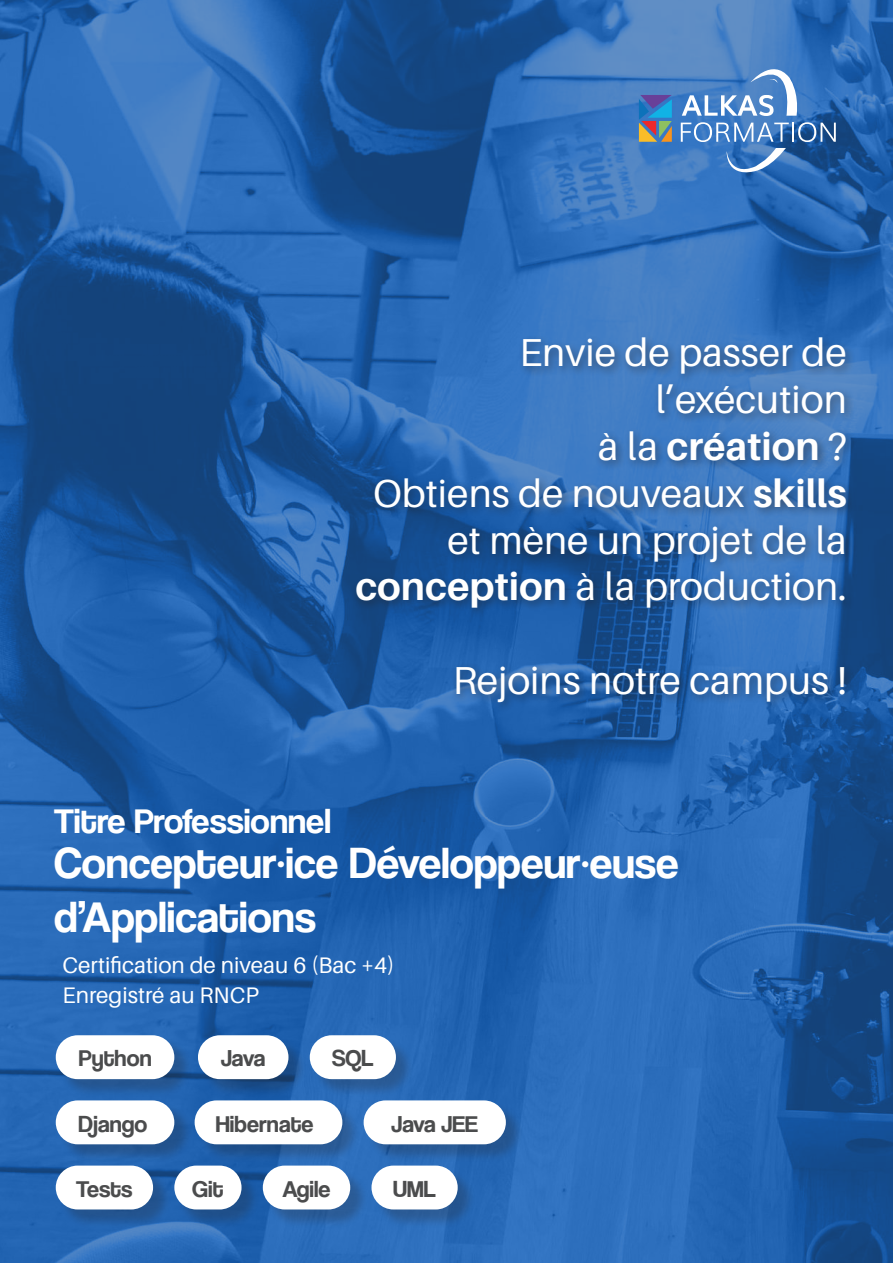
<style>
.page{position:relative;width:893px;height:1263px;background:#fff}
.page>*{position:absolute;margin:0;border:0;box-sizing:border-box;transform-origin:0 0}
.t1{font:45px/54px "Coolvetica Rg";color:#fff}
.t2{font:39px/46.8px "Aileron";color:#fff;text-align:right}
.t3{font:36px "Coolvetica Rg";color:#fff}
.t4{font:24px "Coolvetica Rg";color:#4b4c4d}
.t5{font:22.5px/30px "Aileron";color:#fff}
.s1{font-weight:700}
.s2{font-family:"Aileron"}
</style>
<div class="page">
<img style="left:0;top:0;width:893px;height:1263px">
<div style="left:59px;top:1037px;width:134px;height:61px;background:#231f20;opacity:.25"></div>
<div style="left:56px;top:1035px;width:118px;height:44px;background:#fff;border-radius:22px"></div>
<div style="left:201px;top:1037px;width:106px;height:61px;background:#231f20;opacity:.25"></div>
<div style="left:198px;top:1035px;width:90px;height:44px;background:#fff;border-radius:22px"></div>
<div style="left:313px;top:1037px;width:102px;height:61px;background:#231f20;opacity:.25"></div>
<div style="left:310px;top:1035px;width:86px;height:44px;background:#fff;border-radius:22px"></div>
<div style="left:197px;top:1103px;width:164px;height:60px;background:#231f20;opacity:.25"></div>
<div style="left:195px;top:1100px;width:147px;height:44px;background:#fff;border-radius:22px"></div>
<div style="left:366px;top:1103px;width:158px;height:60px;background:#231f20;opacity:.25"></div>
<div style="left:364px;top:1100px;width:142px;height:44px;background:#fff;border-radius:22px"></div>
<div style="left:59px;top:1103px;width:134px;height:60px;background:#231f20;opacity:.25"></div>
<div style="left:56px;top:1100px;width:118px;height:44px;background:#fff;border-radius:22px"></div>
<div style="left:59px;top:1168px;width:112px;height:60px;background:#231f20;opacity:.25"></div>
<div style="left:56px;top:1165px;width:97px;height:44px;background:#fff;border-radius:22px"></div>
<div style="left:266px;top:1168px;width:103px;height:60px;background:#231f20;opacity:.25"></div>
<div style="left:263px;top:1165px;width:87px;height:44px;background:#fff;border-radius:22px"></div>
<div style="left:177px;top:1168px;width:83px;height:60px;background:#231f20;opacity:.25"></div>
<div style="left:174px;top:1165px;width:68px;height:44px;background:#fff;border-radius:22px"></div>
<div style="left:374px;top:1168px;width:102px;height:60px;background:#231f20;opacity:.25"></div>
<div style="left:371px;top:1165px;width:87px;height:44px;background:#fff;border-radius:22px"></div>
<svg style="left:726px;top:148px;width:60px;height:30px;background:#5589c6"></svg>
<svg style="left:681px;top:122px;width:155px;height:20px;background:#6490c5"></svg>
<svg style="left:682px;top:54px;width:117px;height:62px;background:#6a98ce"></svg>
<svg style="left:639px;top:95px;width:33px;height:47px;background:#698095"></svg>
<div style="left:351px;top:333px;width:505px;height:379px;background:#231f20;opacity:.5"></div>
<p class="t2" style="left:355px;top:330px;width:493px">Envie de passer de l’exécution<br>à la <span class="s1">création</span> ?<br>Obtiens de nouveaux <span class="s1">skills </span>et mène un projet de la <span class="s1">conception</span> à la production.</p>
<p class="t3" style="left:54px;top:800px;width:278px">Titre Professionnel</p>
<p class="t2" style="left:453px;top:657px;width:396px">Rejoins notre campus !</p>
<p class="t1" style="left:54px;top:835px;width:626px">Concepteur<span class="s2">·</span>ice Développeur<span class="s2">·</span>euse d’Applications</p>
<p class="t5" style="left:63px;top:950px;width:333px">Certification de niveau 6 (Bac +4)<br>Enregistré au RNCP</p>
<p class="t4" style="left:79px;top:1044px;width:74px">Python</p>
<p class="t4" style="left:221px;top:1044px;width:46px">Java</p>
<p class="t4" style="left:332px;top:1044px;width:43px">SQL</p>
<p class="t4" style="left:79px;top:1109px;width:70px">Django</p>
<p class="t4" style="left:216px;top:1109px;width:99px">Hibernate</p>
<p class="t4" style="left:391px;top:1109px;width:88px">Java JEE</p>
<p class="t4" style="left:76px;top:1174px;width:58px">Tests</p>
<p class="t4" style="left:192px;top:1174px;width:33px">Git</p>
<p class="t4" style="left:282px;top:1174px;width:50px">Agile</p>
<p class="t4" style="left:393px;top:1174px;width:44px">UML</p>
</div>
